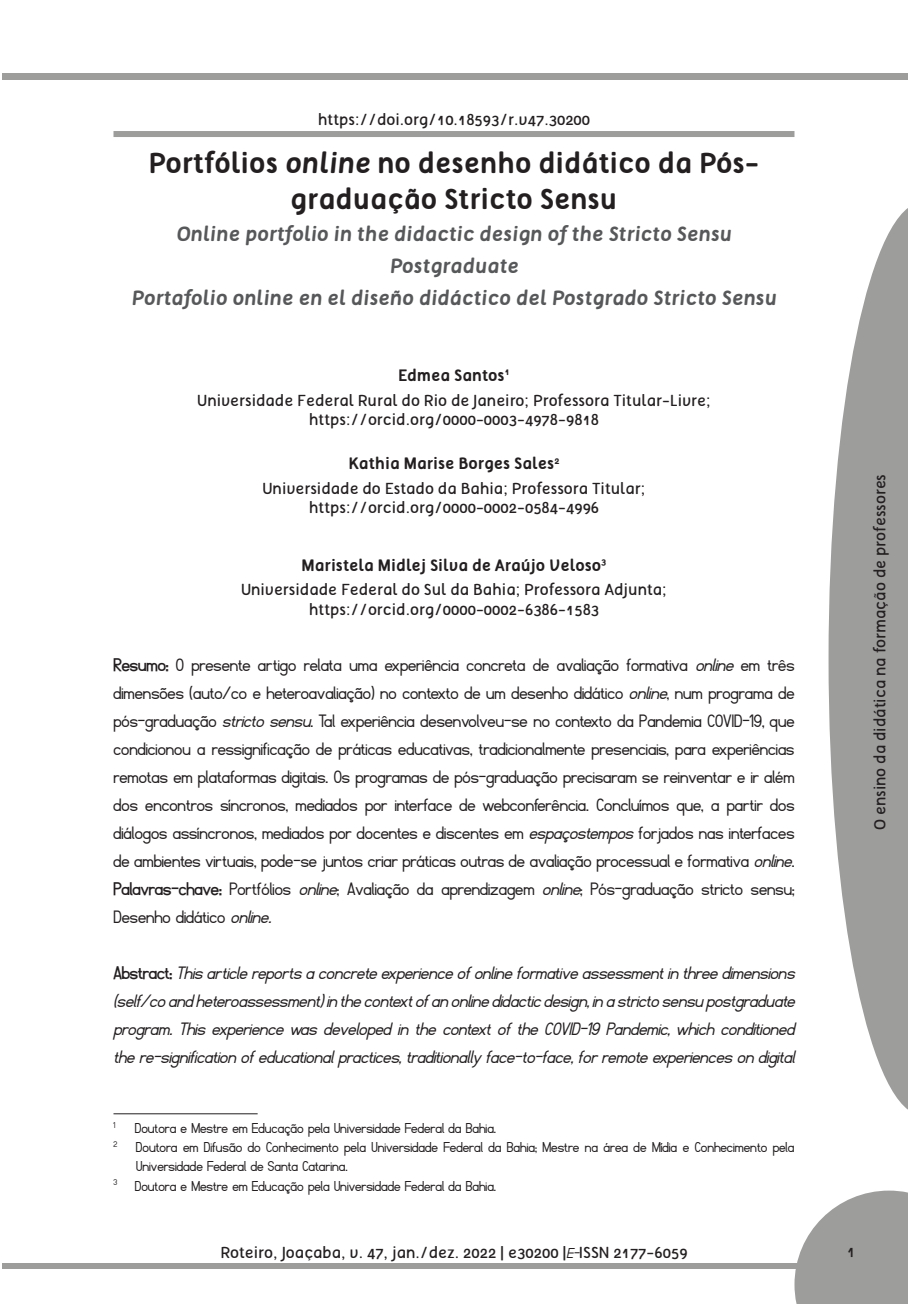
<style>
.page{position:relative;width:908px;height:1304px;background:#fff}
.page>*{position:absolute;margin:0;border:0;box-sizing:border-box;transform-origin:0 0}
.Títulos_Artigos{font:700 28px/36px "Tellural";color:#231f20;text-align:center}
.resumo-_texto{font:20px/28px "Fibel Nord";color:#231f20;text-align:justify}
.abstracts_-_texto{font:italic 20px/28px "Fibel Nord";color:#231f20;text-align:justify}
.Títulos_estrangeiros{font:italic 700 20px/32px "Tellural";color:#57585a;text-align:center}
.Autores{font:16px "Tellural";color:#231f20}
.nota_de_rodapé_ok{font:16px/19.2px "Fibel Nord";color:#231f20}
.Só_autores{font:700 16px "Tellural";color:#231f20}
.DOI{font:16px "Tellural";color:#231f20}
.s1{font-style:italic}
.s2{font-weight:700}
.s3{font-weight:700;font-style:normal}
.s4{font-family:"Fibel Nord";font-style:italic}
</style>
<div class="page">
<svg style="left:794px;top:1191px;width:113px;height:113px;background:#ababab"></svg>
<div style="left:2px;top:1263px;width:796px;height:6px;background:#9d9d9c"></div>
<div style="left:2px;top:73px;width:905px;height:7px;background:#9d9d9c"></div>
<svg style="left:828px;top:209px;width:79px;height:900px;fill:#9d9d9c"></svg>
<div style="left:113px;top:131px;width:681px;height:6px;background:#9d9d9c"></div>
<hr style="left:113px;top:1113px;width:144px;height:1px;background:#231f20">
<p class="DOI" style="left:318px;top:111px;width:274px">https://doi.org/10.18593/r.v47.30200</p>
<p class="Títulos_Artigos" style="left:148px;top:145px;width:612px">Portfólios <span class="s1">online</span> no desenho didático da Pós&shy;graduação Stricto Sensu</p>
<p class="Títulos_estrangeiros" style="left:176px;top:218px;width:557px">Online portfolio in the didactic design of the Stricto Sensu<br>Postgraduate</p>
<p class="Títulos_estrangeiros" style="left:131px;top:282px;width:646px">Portafolio online en el diseño didáctico del Postgrado Stricto Sensu</p>
<p class="Só_autores" style="left:398px;top:366px;width:113px">Edmea Santos<sup>1</sup></p>
<p class="Autores" style="left:197px;top:391px;width:514px">Universidade Federal Rural do Rio de Janeiro; Professora Titular-Livre;</p>
<p class="Autores" style="left:309px;top:411px;width:292px">https://orcid.org/0000-0003-4978-9818</p>
<p class="Só_autores" style="left:348px;top:454px;width:212px">Kathia Marise Borges Sales<sup>2</sup></p>
<p class="Autores" style="left:262px;top:480px;width:384px">Universidade do Estado da Bahia; Professora Titular;</p>
<p class="Autores" style="left:309px;top:499px;width:292px">https://orcid.org/0000-0002-0584-4996</p>
<p class="Só_autores" style="left:301px;top:556px;width:306px">Maristela Midlej Silva de Araújo Veloso<sup>3</sup></p>
<p class="Autores" style="left:241px;top:581px;width:427px">Universidade Federal do Sul da Bahia; Professora Adjunta;</p>
<p class="Autores" style="left:309px;top:600px;width:292px">https://orcid.org/0000-0002-6386-1583</p>
<p class="resumo-_texto" style="left:113px;top:651px;width:682px"><span class="s2">Resumo:</span> O presente artigo relata uma experiência concreta de avaliação formativa <span class="s1">online</span> em três dimensões (auto/co e heteroavaliação) no contexto de um desenho didático <span class="s1">online</span>, num programa de pós-graduação <span class="s1">stricto sensu</span>. Tal experiência desenvolveu-se no contexto da Pandemia COVID-19, que condicionou a ressignificação de práticas educativas, tradicionalmente presenciais, para experiências remotas em plataformas digitais. Os programas de pós-graduação precisaram se reinventar e ir além dos encontros síncronos, mediados por interface de webconferência. Concluímos que, a partir dos diálogos assíncronos, mediados por docentes e discentes em <span class="s1">espaçostempos</span> forjados nas interfaces de ambientes virtuais, pode-se juntos criar práticas outras de avaliação processual e formativa <span class="s1">online</span>.</p>
<p class="resumo-_texto" style="left:113px;top:875px;width:682px"><span class="s2">Palavras-chave:</span> Portfólios <span class="s1">online</span>; Avaliação da aprendizagem <span class="s1">online</span>; Pós-graduação stricto sensu;<br>Desenho didático <span class="s1">online.</span></p>
<p class="abstracts_-_texto" style="left:113px;top:959px;width:682px"><span class="s3">Abstract:</span> This article reports a concrete experience of online formative assessment in three dimensions (self/co and heteroassessment) in the context of an online didactic design, in a stricto sensu postgraduate program. This experience was developed in the context of the COVID-19 Pandemic, which conditioned the re-signification of educational practices, traditionally face-to-face, for remote experiences on digital</p>
<p class="Autores" style="left:870px;top:830px;width:358px;rotate:-90deg">O ensino da didática na formação de professores</p>
<p class="nota_de_rodapé_ok" style="left:113px;top:1119px;width:384px"><sup>1</sup> Doutora e Mestre em Educação pela Universidade Federal da Bahia.</p>
<p class="nota_de_rodapé_ok" style="left:136px;top:1138px;width:659px;text-indent:-23px"><sup>2</sup> Doutora em Difusão do Conhecimento pela Universidade Federal da Bahia; Mestre na área de Mídia e Conhecimento pela<br>Universidade Federal de Santa Catarina.</p>
<p class="nota_de_rodapé_ok" style="left:113px;top:1176px;width:384px"><sup>3</sup> Doutora e Mestre em Educação pela Universidade Federal da Bahia.</p>
<p class="Autores" style="left:220px;top:1244px;width:468px">Roteiro, Joaçaba, v. 47, jan./dez. 2022 | e30200 |<span class="s4">E-</span>ISSN 2177-6059</p>
<p class="Autores" style="left:846px;top:1242px;width:10px">1</p>
</div>
